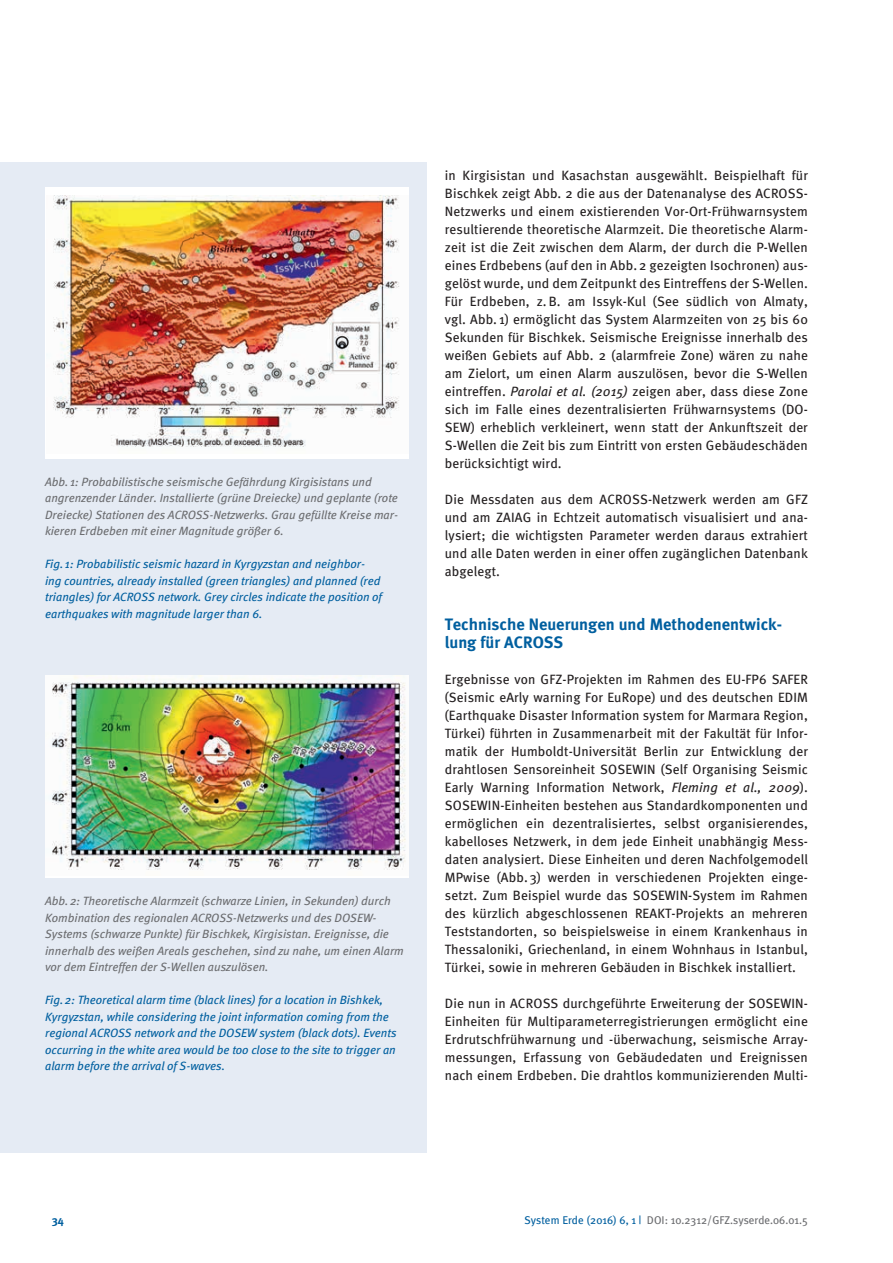
<style>
.page{position:relative;width:893px;height:1263px;background:#fff}
.page>*{position:absolute;margin:0;border:0;box-sizing:border-box;transform-origin:0 0}
.t1{font:700 16.5px/18px "Meta";color:#005f9f}
.t2{font:13.5px/18px "Meta";letter-spacing:.01em;color:#231f20;text-align:justify}
.t3{font:italic 12px/16.5px "Meta";color:#6c6d70}
.t4{font:italic 12px/16.5px "Meta";color:#005f9f}
.t5{font:11.25px "Meta Plus";color:#6c6d70}
.t6{font:700 11.25px "Meta";color:#005f9f}
.s1{font-style:italic}
.s2{color:#005f9f}
</style>
<div class="page">
<div style="left:0;top:162px;width:427px;height:990px;background:#e5ebf4"></div>
<div style="left:45px;top:188px;width:363px;height:271px;background:#fff"></div>
<img style="left:53px;top:195px;width:347px;height:252px">
<img style="left:45px;top:675px;width:363px;height:200px">
<p class="t3" style="left:45px;top:473px;width:355px">Abb. 1: Probabilistische seismische Gefährdung Kirgisistans und angrenzender Länder. Installierte (grüne Dreiecke) und geplante (rote Dreiecke) Stationen des ACROSS-Netzwerks. Grau gefüllte Kreise mar&shy;kieren Erdbeben mit einer Magnitude größer 6.</p>
<p class="t4" style="left:45px;top:556px;width:338px">Fig. 1: Probabilistic seismic hazard in Kyrgyzstan and neighbor&shy;ing countries, already installed (green triangles) and planned (red triangles) for ACROSS network. Grey circles indicate the position of earthquakes with magnitude larger than 6.</p>
<p class="t3" style="left:45px;top:892px;width:360px">Abb. 2: Theoretische Alarmzeit (schwarze Linien, in Sekunden) durch Kombination des regionalen ACROSS-Netzwerks und des DOSEW-Systems (schwarze Punkte) für Bischkek, Kirgisistan. Ereignisse, die innerhalb des weißen Areals geschehen, sind zu nahe, um einen Alarm vor dem Eintreffen der S-Wellen auszulösen.</p>
<p class="t4" style="left:45px;top:991px;width:353px">Fig. 2: Theoretical alarm time (black lines) for a location in Bishkek, Kyrgyzstan, while considering the joint information coming from the regional ACROSS network and the DOSEW system (black dots). Events occurring in the white area would be too close to the site to trigger an alarm before the arrival of S-waves.</p>
<p class="t2" style="left:445px;top:166px;width:365px">in Kirgisistan und Kasachstan ausgewählt. Beispielhaft für Bischkek zeigt Abb. 2 die aus der Datenanalyse des ACROSS-Netzwerks und einem existierenden Vor-Ort-Frühwarnsystem resultierende theoretische Alarmzeit. Die theoretische Alarm&shy;zeit ist die Zeit zwischen dem Alarm, der durch die P-Wellen eines Erdbebens (auf den in Abb. 2 gezeigten Isochronen) aus&shy;gelöst wurde, und dem Zeitpunkt des Eintreffens der S-Wellen.<br>Für Erdbeben, z.B. am Issyk-Kul (See südlich von Almaty, vgl. Abb. 1) ermöglicht das System Alarmzeiten von 25 bis 60<br>Sekunden für Bischkek. Seismische Ereignisse innerhalb des weißen Gebiets auf Abb. 2 (alarmfreie Zone) wären zu nahe am Zielort, um einen Alarm auszulösen, bevor die S-Wellen eintreffen. <span class="s1">Parolai et al. (2015)</span> zeigen aber, dass diese Zone sich im Falle eines dezentralisierten Frühwarnsystems (DO-SEW) erheblich verkleinert, wenn statt der Ankunftszeit der S-Wellen die Zeit bis zum Eintritt von ersten Gebäudeschäden berücksichtigt wird.</p>
<p class="t2" style="left:445px;top:490px;width:365px">Die Messdaten aus dem ACROSS-Netzwerk werden am GFZ und am ZAIAG in Echtzeit automatisch visualisiert und ana&shy;lysiert; die wichtigsten Parameter werden daraus extrahiert und alle Daten werden in einer offen zugänglichen Datenbank abgelegt.</p>
<p class="t1" style="left:445px;top:615px;width:339px">Technische Neuerungen und Methodenentwick&shy;lung für ACROSS</p>
<p class="t2" style="left:445px;top:670px;width:365px">Ergebnisse von GFZ-Projekten im Rahmen des EU-FP6 SAFER (Seismic eArly warning For EuRope) und des deutschen EDIM (Earthquake Disaster Information system for Marmara Region, Türkei) führten in Zusammenarbeit mit der Fakultät für Infor&shy;matik der Humboldt-Universität Berlin zur Entwicklung der drahtlosen Sensoreinheit SOSEWIN (Self Organising Seismic Early Warning Information Network, <span class="s1">Fleming et al., 2009</span>).<br>SOSEWIN-Einheiten bestehen aus Standardkomponenten und ermöglichen ein dezentralisiertes, selbst organisierendes, kabelloses Netzwerk, in dem jede Einheit unabhängig Mess&shy;daten analysiert. Diese Einheiten und deren Nachfolgemodell MPwise (Abb. 3) werden in verschiedenen Projekten einge&shy;setzt. Zum Beispiel wurde das SOSEWIN-System im Rahmen des kürzlich abgeschlossenen REAKT-Projekts an mehreren Teststandorten, so beispielsweise in einem Krankenhaus in Thessaloniki, Griechenland, in einem Wohnhaus in Istanbul, Türkei, sowie in mehreren Gebäuden in Bischkek installiert.</p>
<p class="t2" style="left:445px;top:994px;width:365px">Die nun in ACROSS durchgeführte Erweiterung der SOSEWIN-Einheiten für Multiparameterregistrierungen ermöglicht eine Erdrutschfrühwarnung und -überwachung, seismische Array&shy;messungen, Erfassung von Gebäudedaten und Ereignissen nach einem Erdbeben. Die drahtlos kommunizierenden Multi-</p>
<p class="t6" style="left:52px;top:1213px;width:14px">34</p>
<p class="t5" style="left:524px;top:1214px;width:285px"><span class="s2">System Erde (2016) 6, 1 |</span> DOI: 10.2312/GFZ.syserde.06.01.5</p>
</div>
